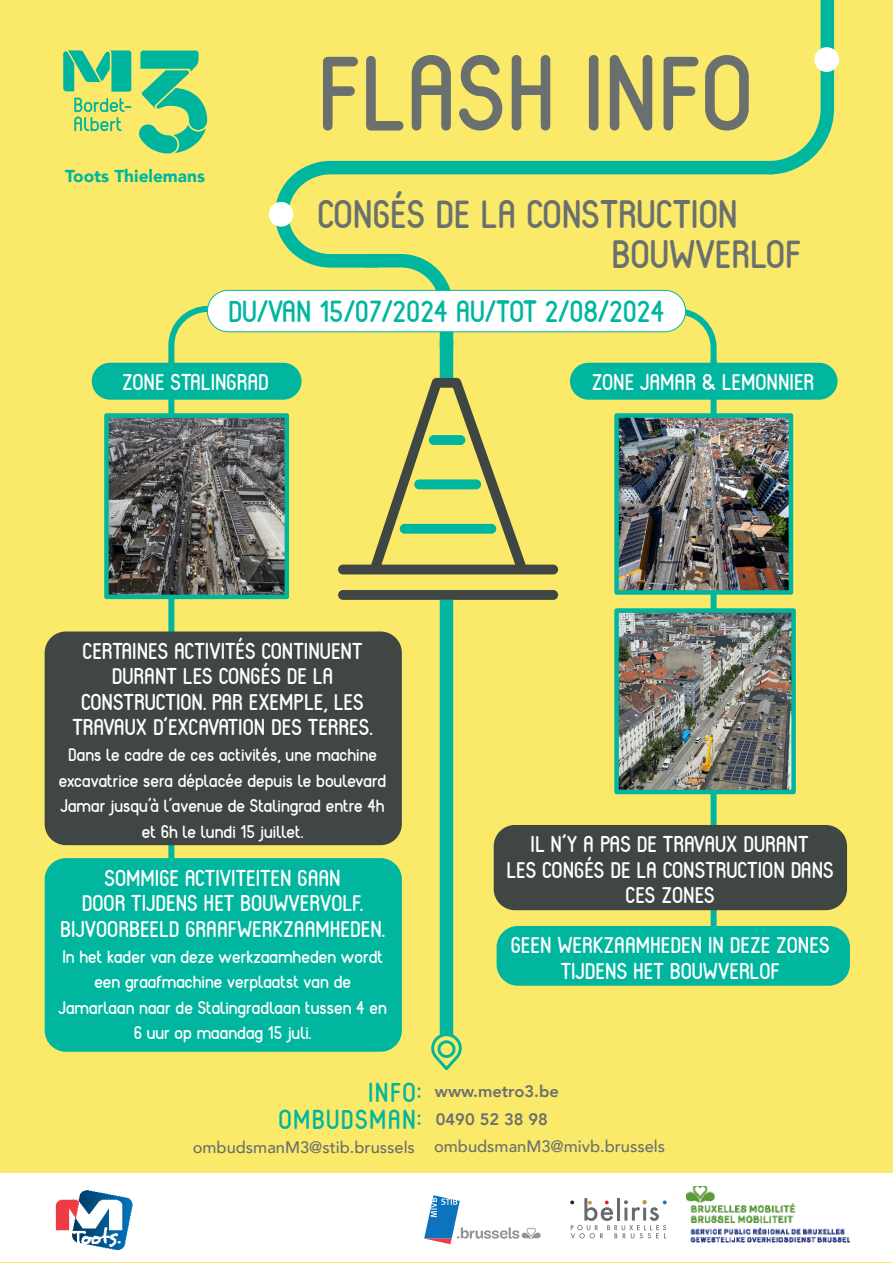
<style>
.page{position:relative;width:893px;height:1263px;background:#fbea6a}
.page>*{position:absolute;margin:0;border:0;box-sizing:border-box;transform-origin:0 0}
.titel_cover{font:700 105px "Reef";color:#6a706e}
.titel_artikel{font:700 39px "Reef";color:#6a706e}
.zone{font:700 30px "Reef";color:#00b69e}
.SUB{font:700 27px/27.2px "Reef";letter-spacing:.05em;color:#00b69f;text-align:right}
.zone-2{font:700 22.5px/25.5px "Reef";color:#fff;text-align:center}
.zone-3{font:700 18px/25.5px "Reef";color:#fff;text-align:center}
.body{font:900 17.25px "Avenir";color:#00b69f}
.SUB-2{font:500 16.5px "Avenir";color:#6a706e}
.SUB-3{font:800 16.5px "Avenir";color:#6a706e}
</style>
<div class="page">
<div style="left:1px;top:1174px;width:892px;height:88px;background:#fff"></div>
<svg style="left:785px;top:0;width:55px;height:173px"></svg>
<div style="left:814px;top:47px;width:25px;height:25px;background:#fff;border-radius:50%"></div>
<svg style="left:268px;top:158px;width:517px;height:110px"></svg>
<div style="left:269px;top:202px;width:24px;height:25px;background:#fff;border-radius:50%"></div>
<svg style="left:352px;top:247px;width:108px;height:113px"></svg>
<div style="left:440px;top:341px;width:13px;height:37px;background:#00b69f"></div>
<img style="left:55px;top:1190px;width:78px;height:60px">
<svg style="left:570px;top:1198px;width:97px;height:41px"></svg>
<svg style="left:424px;top:1195px;width:117px;height:49px"></svg>
<img style="left:687px;top:1186px;width:163px;height:56px">
<svg style="left:431px;top:1032px;width:31px;height:39px"></svg>
<div style="left:437px;top:1040px;width:18px;height:18px;border:3px solid #00b69f;border-radius:50%"></div>
<svg style="left:338px;top:378px;width:220px;height:222px"></svg>
<div style="left:400px;top:524px;width:96px;height:10px;background:#00b69f;border-radius:5px"></div>
<div style="left:414px;top:479px;width:67px;height:10px;background:#00b69f;border-radius:5px"></div>
<div style="left:429px;top:435px;width:36px;height:10px;background:#00b69f;border-radius:5px"></div>
<div style="left:440px;top:600px;width:13px;height:436px;background:#00b69f"></div>
<div style="left:497px;top:926px;width:353px;height:60px;background:#00b69f;border-radius:21px"></div>
<svg style="left:642px;top:305px;width:78px;height:58px"></svg>
<svg style="left:165px;top:304px;width:77px;height:59px"></svg>
<div style="left:168px;top:363px;width:6px;height:498px;background:#00b69f"></div>
<div style="left:711px;top:359px;width:6px;height:567px;background:#00b69f"></div>
<div style="left:45px;top:631px;width:357px;height:214px;background:#404644;border-radius:21px"></div>
<div style="left:45px;top:858px;width:357px;height:194px;background:#00b69f;border-radius:21px"></div>
<img style="left:619px;top:613px;width:172px;height:176px">
<div style="left:614px;top:608px;width:182px;height:186px;border:4px solid #00b69f"></div>
<img style="left:619px;top:418px;width:169px;height:172px">
<div style="left:614px;top:413px;width:179px;height:182px;border:4px solid #00b69f"></div>
<img style="left:109px;top:418px;width:175px;height:176px">
<div style="left:104px;top:413px;width:185px;height:186px;border:4px solid #00b69f"></div>
<div style="left:494px;top:825px;width:353px;height:85px;background:#404644;border-radius:21px"></div>
<svg style="left:139px;top:51px;width:68px;height:102px"></svg>
<svg style="left:63px;top:50px;width:68px;height:42px"></svg>
<svg style="left:74px;top:98px;width:57px;height:33px"></svg>
<div style="left:207px;top:290px;width:479px;height:42px;background:#fff;border-radius:21px"></div>
<div style="left:207px;top:290px;width:479px;height:42px;border:1px solid #05b69f;border-radius:21px"></div>
<div style="left:92px;top:363px;width:210px;height:37px;background:#00b69e;border-radius:18px"></div>
<div style="left:570px;top:363px;width:267px;height:37px;background:#00b69e;border-radius:18px"></div>
<p class="body" style="left:65px;top:161px;width:141px">Toots Thielemans</p>
<p class="titel_cover" style="left:317px;top:26px;width:437px">FLASH INFO</p>
<p class="titel_artikel" style="left:317px;top:190px;width:422px">CONGÉS DE LA CONSTRUCTION</p>
<p class="titel_artikel" style="left:611px;top:229px;width:191px">BOUWVERLOF</p>
<p class="zone" style="left:228px;top:292px;width:438px">DU/VAN 15/07/2024 AU/TOT 2/08/2024</p>
<p class="zone-2" style="left:122px;top:369px;width:148px">ZONE STALINGRAD</p>
<p class="zone-2" style="left:592px;top:369px;width:224px">ZONE JAMAR &amp; LEMONNIER</p>
<p class="zone-2" style="left:73px;top:638px;width:302px">CERTAINES ACTIVITÉS CONTINUENT<br>DURANT LES CONGÉS DE LA<br>CONSTRUCTION. PAR EXEMPLE, LES<br>TRAVAUX D’EXCAVATION DES TERRES.</p>
<p class="zone-3" style="left:59px;top:742px;width:329px">Dans le cadre de ces activités, une machine excavatrice sera déplacée depuis le boulevard Jamar jusqu’à l’avenue de Stalingrad entre 4h et 6h le lundi 15 juillet.</p>
<p class="zone-2" style="left:60px;top:865px;width:327px">SOMMIGE ACTIVITEITEN GAAN<br>DOOR TIJDENS HET BOUWVERVOLF.<br>BIJVOORBEELD GRAAFWERKZAAMHEDEN.</p>
<p class="zone-3" style="left:59px;top:944px;width:330px">In het kader van deze werkzaamheden wordt een graafmachine verplaatst van de Jamarlaan naar de Stalingradlaan tussen 4 en 6 uur op maandag 15 juli.</p>
<p class="zone-2" style="left:506px;top:831px;width:329px">IL N’Y A PAS DE TRAVAUX DURANT<br>LES CONGÉS DE LA CONSTRUCTION DANS<br>CES ZONES</p>
<p class="zone-2" style="left:511px;top:932px;width:320px">GEEN WERKZAAMHEDEN IN DEZE ZONES<br>TIJDENS HET BOUWVERLOF</p>
<p class="SUB" style="left:278px;top:1078px;width:144px">INFO:<br>OMBUDSMAN:</p>
<p class="SUB-2" style="left:193px;top:1133px;width:224px">ombudsmanM3@stib.brussels</p>
<p class="SUB-3" style="left:435px;top:1079px;width:126px">www.metro3.be</p>
<p class="SUB-3" style="left:436px;top:1107px;width:114px">0490 52 38 98</p>
<p class="SUB-2" style="left:434px;top:1132px;width:233px">ombudsmanM3@mivb.brussels</p>
</div>
